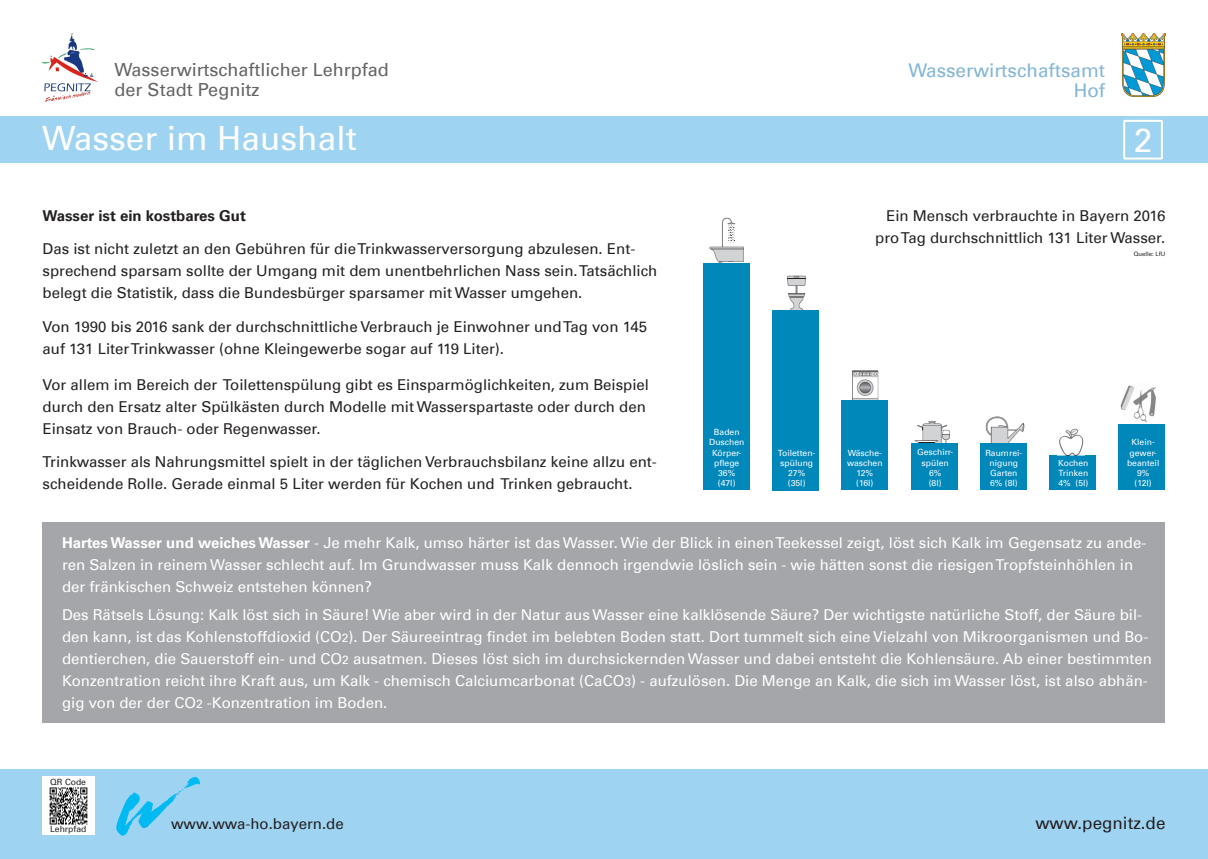
<style>
.page{position:relative;width:1208px;height:859px;background:#fff}
.page>*{position:absolute;margin:0;border:0;box-sizing:border-box;transform-origin:0 0}
.t1{font:33.5px "Univers Com 55 Roman";color:#fff}
.t2{font:18.9px/19.1px "Univers Com 55 Roman";color:#82b5d7;text-align:right}
.t3{font:18.1px/20.1px "Univers Com 55 Roman";color:#636366}
.t4{font:17px "Univers Com 55 Roman";color:#231f20}
.t5{font:15px/22px "Univers Com 55 Roman";color:#fff}
.t6{font:15px/22px "Univers Com 55 Roman";color:#231f20}
.t7{font:700 15px "Univers Com 65";color:#231f20}
.t8{font:8.6px/10.3px "Univers Com 55 Roman";color:#fff;text-align:center}
.t9{font:8.6px "Univers Com 55 Roman";color:#231f20}
.t10{font:6px "Univers Com 55 Roman";color:#231f20}
.s1{font-family:"Univers Com 65";font-weight:700}
.s2{font-size:12px}
</style>
<div class="page">
<div style="left:0;top:769px;width:1208px;height:90px;background:#9ed3f1"></div>
<img style="left:1121px;top:34px;width:44px;height:62px">
<img style="left:43px;top:33px;width:54px;height:69px">
<svg style="left:116px;top:777px;width:84px;height:59px"></svg>
<div style="left:43px;top:777px;width:52px;height:58px;background:#fff"></div>
<img style="left:49px;top:787px;width:39px;height:38px">
<div style="left:0;top:116px;width:1208px;height:47px;background:#9ed3f1"></div>
<div style="left:1123px;top:120px;width:39px;height:40px;border:2px solid #fff"></div>
<div style="left:43px;top:522px;width:1122px;height:201px;background:#a5a6aa"></div>
<img style="left:709px;top:217px;width:35px;height:46px">
<img style="left:779px;top:275px;width:31px;height:35px">
<img style="left:847px;top:370px;width:33px;height:31px">
<img style="left:985px;top:416px;width:40px;height:27px">
<img style="left:914px;top:420px;width:36px;height:23px">
<div style="left:911px;top:443px;width:47px;height:47px;background:#08b"></div>
<div style="left:703px;top:263px;width:47px;height:227px;background:#08b"></div>
<div style="left:1118px;top:425px;width:47px;height:65px;background:#08b"></div>
<div style="left:772px;top:310px;width:47px;height:180px;background:#08b"></div>
<div style="left:841px;top:401px;width:47px;height:89px;background:#08b"></div>
<div style="left:980px;top:443px;width:47px;height:47px;background:#08b"></div>
<div style="left:1049px;top:455px;width:47px;height:35px;background:#08b"></div>
<svg style="left:1120px;top:385px;width:36px;height:37px"></svg>
<img style="left:1059px;top:428px;width:25px;height:27px">
<p class="t3" style="left:114px;top:60px;width:276px">Wasserwirtschaftlicher Lehrpfad der Stadt Pegnitz</p>
<p class="t2" style="left:908px;top:61px;width:198px">Wasserwirtschaftsamt<br>Hof</p>
<h1 class="t1" style="left:42px;top:118px;width:316px">Wasser im Haushalt</h1>
<h1 class="t1" style="left:1133px;top:120px;width:20px">2</h1>
<p class="t7" style="left:43px;top:207px;width:205px">Wasser ist ein kostbares Gut</p>
<p class="t6" style="left:43px;top:238px;width:616px">Das ist nicht zuletzt an den Gebühren für die Trinkwasserversorgung abzulesen. Ent&shy;sprechend sparsam sollte der Umgang mit dem unentbehrlichen Nass sein. Tatsächlich belegt die Statistik, dass die Bundesbürger sparsamer mit Wasser umgehen.</p>
<p class="t6" style="left:43px;top:315px;width:606px">Von 1990 bis 2016 sank der durchschnittliche Verbrauch je Einwohner und Tag von 145 auf 131 Liter Trinkwasser (ohne Kleingewerbe sogar auf 119 Liter).</p>
<p class="t6" style="left:43px;top:374px;width:608px">Vor allem im Bereich der Toilettenspülung gibt es Einsparmöglichkeiten, zum Beispiel durch den Ersatz alter Spülkästen durch Modelle mit Wasserspartaste oder durch den<br>Einsatz von Brauch- oder Regenwasser.</p>
<p class="t6" style="left:43px;top:451px;width:616px">Trinkwasser als Nahrungsmittel spielt in der täglichen Verbrauchsbilanz keine allzu ent&shy;scheidende Rolle. Gerade einmal 5 Liter werden für Kochen und Trinken gebraucht.</p>
<p class="t6" style="left:875px;top:205px;width:292px;text-align:right">Ein Mensch verbrauchte in Bayern 2016 pro Tag durchschnittlich 131 Liter Wasser.</p>
<p class="t10" style="left:1133px;top:250px;width:33px">Quelle: LfU</p>
<p class="t8" style="left:709px;top:427px;width:37px">Baden<br>Duschen<br>Körper&shy;pflege<br>36% (47l)</p>
<p class="t8" style="left:778px;top:447px;width:39px">Toiletten&shy;spülung<br>27%<br>(35l)</p>
<p class="t8" style="left:847px;top:447px;width:37px">Wäsche&shy;waschen<br>12% (16l)</p>
<p class="t8" style="left:917px;top:447px;width:38px">Geschirr&shy;spülen<br>6%<br>(8l)</p>
<p class="t8" style="left:985px;top:447px;width:38px">Raumrei&shy;nigung<br>Garten<br>6% (8l)</p>
<p class="t8" style="left:1058px;top:457px;width:32px;text-align:justify">Kochen Trinken 4% (5l)</p>
<p class="t8" style="left:1127px;top:437px;width:34px">Klein&shy;gewer&shy;beanteil<br>9%<br>(12l)</p>
<p class="t5" style="left:62px;top:532px;width:1085px"><span class="s1">Hartes Wasser und weiches Wasser</span> - Je mehr Kalk, umso härter ist das Wasser. Wie der Blick in einen Teekessel zeigt, löst sich Kalk im Gegensatz zu ande&shy;ren Salzen in reinem Wasser schlecht auf. Im Grundwasser muss Kalk dennoch irgendwie löslich sein - wie hätten sonst die riesigen Tropfsteinhöhlen in der fränkischen Schweiz entstehen können?</p>
<p class="t5" style="left:62px;top:603px;width:1091px">Des Rätsels Lösung: Kalk löst sich in Säure! Wie aber wird in der Natur aus Wasser eine kalklösende Säure? Der wichtigste natürliche Stoff, der Säure bil&shy;den kann, ist das Kohlenstoffdioxid (CO<span class="s2">2</span>). Der Säureeintrag findet im belebten Boden statt. Dort tummelt sich eine Vielzahl von Mikroorganismen und Bo&shy;dentierchen, die Sauerstoff ein- und CO<span class="s2">2</span> ausatmen. Dieses löst sich im durchsickernden Wasser und dabei entsteht die Kohlensäure. Ab einer bestimmten Konzentration reicht ihre Kraft aus, um Kalk - chemisch Calciumcarbonat (CaCO<span class="s2">3</span>) - aufzulösen. Die Menge an Kalk, die sich im Wasser löst, ist also abhän&shy;gig von der der CO<span class="s2">2</span> -Konzentration im Boden.</p>
<p class="t9" style="left:50px;top:777px;width:37px">QR Code</p>
<p class="t9" style="left:50px;top:824px;width:38px">Lehrpfad</p>
<p class="t6" style="left:171px;top:812px;width:174px">www.wwa-ho.bayern.de</p>
<p class="t4" style="left:1035px;top:813px;width:131px">www.pegnitz.de</p>
</div>
